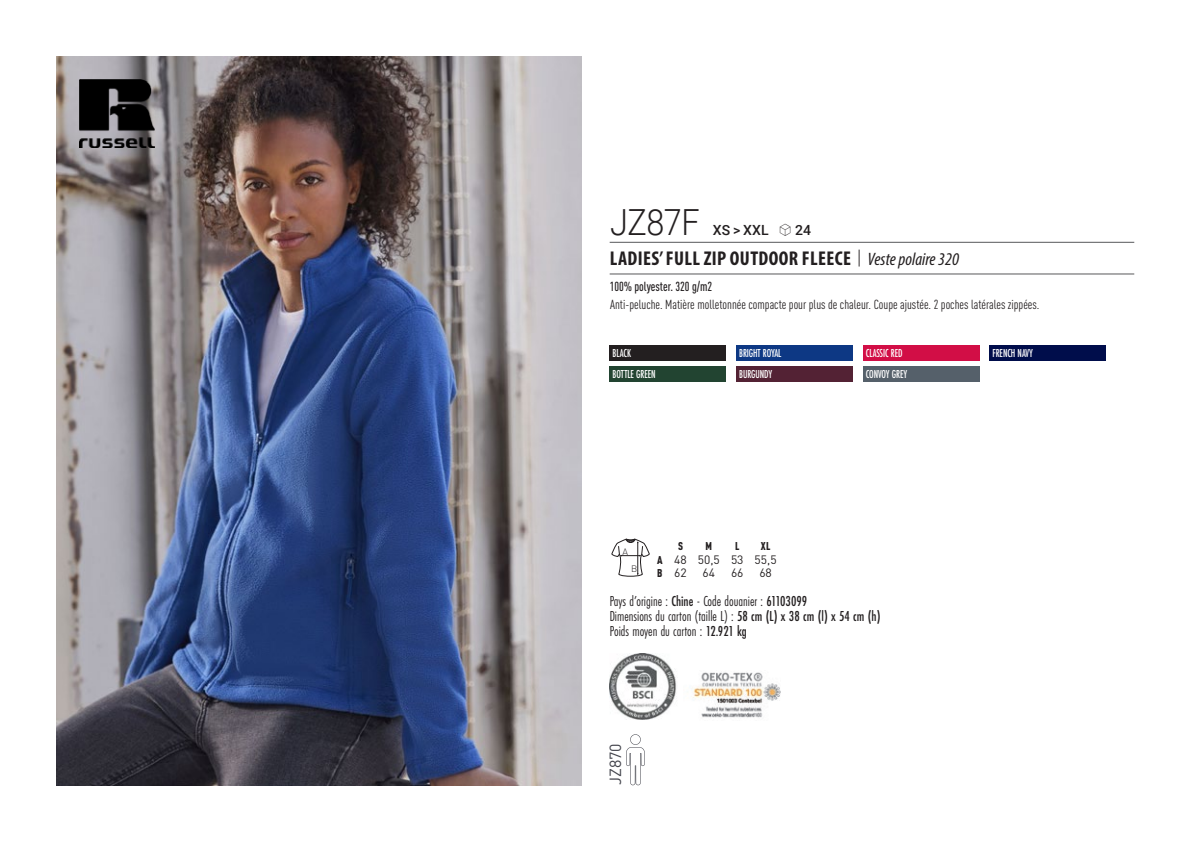
<style>
.page{position:relative;width:1191px;height:842px;background:#fff}
.page>*{position:absolute;margin:0;border:0;box-sizing:border-box;transform-origin:0 0}
.t1{font:300 36px "Roboto";letter-spacing:-.015em;color:#231f20;scale:.9 1}
.t2{font:700 condensed 20px "Myriad Pro";letter-spacing:.02em;color:#231f20}
.t3{font:16px "DIN Pro";color:#43444c}
.t4{font:15px "Futura PT Cond";color:#231f20;scale:.95 1}
.t5{font:500 14px "Roboto";letter-spacing:.005em;color:#231f20}
.t6{font:condensed 13px "DIN Pro";color:#231f20}
.grammage_2020{font:500 condensed 13px "DIN Pro";color:#231f20;scale:.95 1}
.Coloris_nuancier_bla{font:500 12px "Futura PT Cond";letter-spacing:-.01em;color:#fff;scale:.9 1}
._88_tailles_tab_maig{font:12px/13.6px "DIN Pro";color:#231f20}
._88_tailles_tab_maig-2{font:900 condensed 11.2px "DIN Pro";color:#231f20;scale:.95 1}
.t7{font:300 9.2px "DIN";color:#231f20}
.s1{font-family:"Linotype Shapeshifter";font-weight:400;font-size:16px}
.s2{font-family:"Roboto Condensed";font-weight:300;font-stretch:normal}
.s3{font-family:"Myriad Variable Concept";font-weight:400;font-style:italic;font-stretch:normal;font-size:18px}
.s4{font-weight:900;font-stretch:condensed;font-size:11.2px}
.s5{font-weight:500}
</style>
<div class="page">
<img style="left:57px;top:57px;width:524px;height:728px">
<img style="left:79px;top:79px;width:75px;height:68px">
<div style="left:609px;top:345px;width:117px;height:16px;background:#231f20"></div>
<div style="left:609px;top:367px;width:117px;height:15px;background:#224431"></div>
<div style="left:736px;top:345px;width:116px;height:16px;background:#0d3884"></div>
<div style="left:736px;top:367px;width:116px;height:15px;background:#532234"></div>
<div style="left:863px;top:345px;width:116px;height:16px;background:#d20e46"></div>
<div style="left:863px;top:367px;width:116px;height:15px;background:#55606a"></div>
<div style="left:989px;top:345px;width:116px;height:16px;background:#000d4b"></div>
<svg style="left:626px;top:734px;width:18px;height:51px"></svg>
<svg style="left:611px;top:539px;width:38px;height:37px"></svg>
<img style="left:609px;top:654px;width:68px;height:66px">
<img style="left:693px;top:672px;width:87px;height:46px">
<hr style="left:609px;top:242px;width:525px;height:1px;background:#57585a">
<hr style="left:609px;top:274px;width:525px;height:1px;background:#57585a">
<p class="t1" style="left:610px;top:197px;width:101px">JZ87F</p>
<p class="t5" style="left:713px;top:220px;width:100px">XS &gt; XXL <span class="s1">S</span> 24</p>
<p class="t2" style="left:610px;top:246px;width:351px">LADIES’ FULL ZIP OUTDOOR FLEECE <span class="s2">|</span> <span class="s3">Veste polaire 320</span></p>
<p class="grammage_2020" style="left:609px;top:277px;width:109px">100% polyester. 320 g/m2</p>
<p class="t6" style="left:610px;top:295px;width:431px">Anti-peluche. Matière molletonnée compacte pour plus de chaleur. Coupe ajustée. 2 poches latérales zippées.</p>
<p class="Coloris_nuancier_bla" style="left:612px;top:346px;width:22px">BLACK</p>
<p class="Coloris_nuancier_bla" style="left:612px;top:367px;width:49px">BOTTLE GREEN</p>
<p class="Coloris_nuancier_bla" style="left:739px;top:346px;width:48px">BRIGHT ROYAL</p>
<p class="Coloris_nuancier_bla" style="left:739px;top:367px;width:38px">BURGUNDY</p>
<p class="t7" style="left:622px;top:546px;width:7px">A</p>
<p class="t7" style="left:631px;top:563px;width:8px">B</p>
<p class="_88_tailles_tab_maig-2" style="left:678px;top:538px;width:7px">S</p>
<p class="_88_tailles_tab_maig-2" style="left:705px;top:538px;width:8px">M</p>
<p class="_88_tailles_tab_maig-2" style="left:735px;top:538px;width:6px">L</p>
<p class="_88_tailles_tab_maig-2" style="left:761px;top:538px;width:12px">XL</p>
<p class="_88_tailles_tab_maig" style="left:657px;top:551px;width:121px"><span class="s4">A</span> 48 50,5 53 55,5<br><span class="s4">B</span> 62</p>
<p class="_88_tailles_tab_maig" style="left:702px;top:565px;width:14px">64</p>
<p class="_88_tailles_tab_maig" style="left:731px;top:565px;width:14px">66</p>
<p class="_88_tailles_tab_maig" style="left:759px;top:565px;width:14px">68</p>
<p class="Coloris_nuancier_bla" style="left:866px;top:346px;width:42px">CLASSIC RED</p>
<p class="Coloris_nuancier_bla" style="left:866px;top:367px;width:47px">CONVOY GREY</p>
<p class="t4" style="left:609px;top:592px;width:209px">Pays d’origine : <span class="s5">Chine</span> - Code douanier : <span class="s5">61103099</span></p>
<p class="t4" style="left:609px;top:607px;width:286px">Dimensions du carton (taille L) : <span class="s5">58 cm (L) x 38 cm (l) x 54 cm (h)</span></p>
<p class="t4" style="left:609px;top:622px;width:146px">Poids moyen du carton : <span class="s5">12.921 kg</span></p>
<p class="t3" style="left:602px;top:785px;width:43px;rotate:-90deg">JZ870</p>
<p class="Coloris_nuancier_bla" style="left:992px;top:346px;width:46px">FRENCH NAVY</p>
</div>
